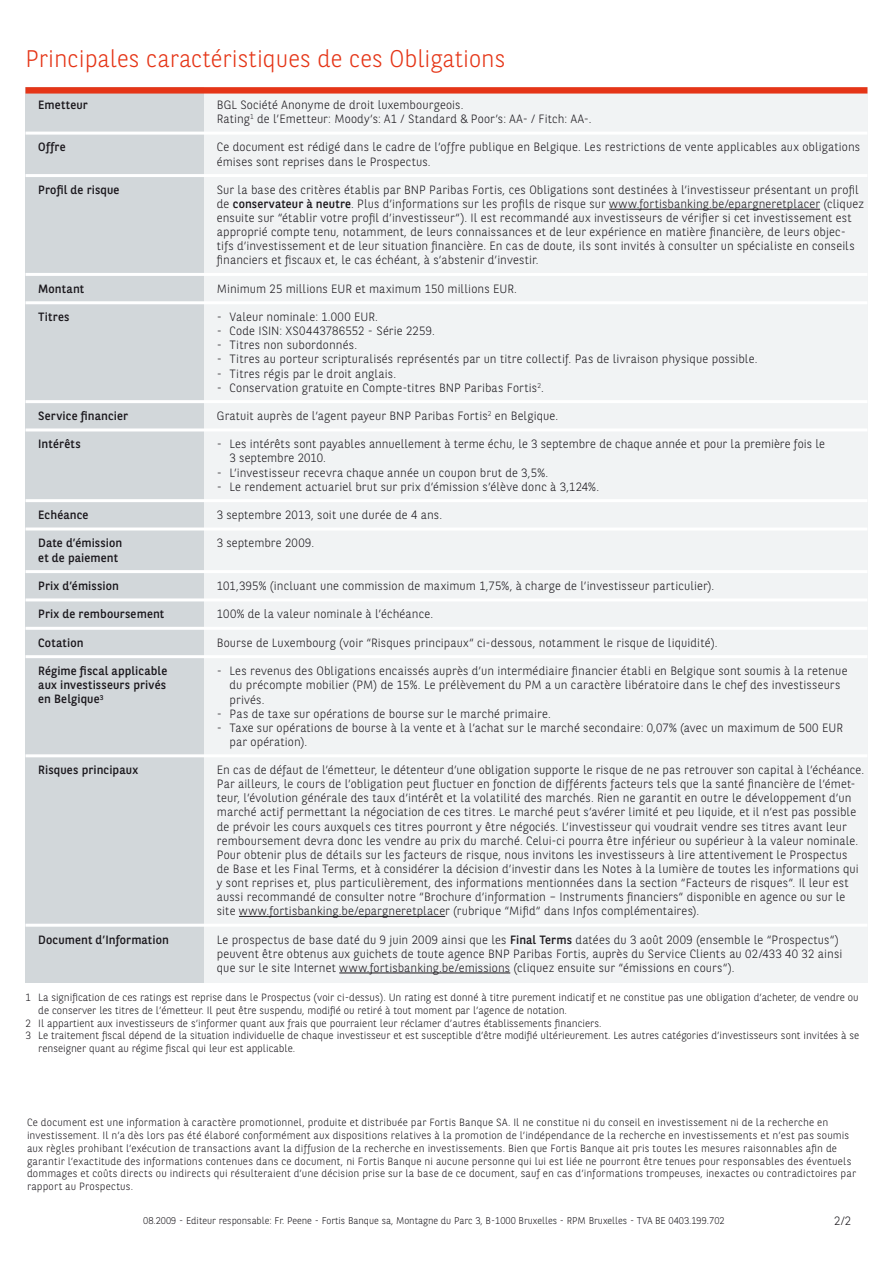
<style>
.page{position:relative;width:893px;height:1263px;background:#fff}
.page>*{position:absolute;margin:0;border:0;box-sizing:border-box;transform-origin:0 0}
.t1{font:300 24px "BNPP Sans";color:#e53517}
.t2{font:300 12px/14.1px "BNPP Sans";letter-spacing:.01em;color:#1a171c}
.t3{font:12px "BNPP Sans";letter-spacing:.015em;color:#1a171c}
.t4{font:300 10.5px/12.8px "BNPP Sans";letter-spacing:.01em;color:#1a171c}
.t5{font:300 9.75px "BNPP Sans";color:#1a171c}
.s1{font-weight:400}
</style>
<div class="page">
<div style="left:26px;top:87px;width:178px;height:895px;background:#d2d7da"></div>
<div style="left:204px;top:87px;width:663px;height:895px;background:#f1f3f4"></div>
<hr style="left:26px;top:132px;width:841px;height:3px;background:#fff">
<hr style="left:26px;top:174px;width:841px;height:3px;background:#fff">
<hr style="left:609px;top:209px;width:211px;height:1px;background:#1a171c">
<hr style="left:26px;top:273px;width:841px;height:3px;background:#fff">
<hr style="left:26px;top:301px;width:841px;height:3px;background:#fff">
<hr style="left:26px;top:400px;width:841px;height:3px;background:#fff">
<hr style="left:26px;top:428px;width:841px;height:3px;background:#fff">
<hr style="left:26px;top:499px;width:841px;height:3px;background:#fff">
<hr style="left:26px;top:527px;width:841px;height:3px;background:#fff">
<hr style="left:26px;top:570px;width:841px;height:3px;background:#fff">
<hr style="left:26px;top:598px;width:841px;height:3px;background:#fff">
<hr style="left:26px;top:627px;width:841px;height:3px;background:#fff">
<hr style="left:26px;top:655px;width:841px;height:3px;background:#fff">
<hr style="left:26px;top:754px;width:841px;height:3px;background:#fff">
<hr style="left:26px;top:924px;width:841px;height:3px;background:#fff">
<hr style="left:239px;top:916px;width:206px;height:1px;background:#1a171c">
<hr style="left:339px;top:973px;width:171px;height:1px;background:#1a171c">
<div style="left:26px;top:87px;width:841px;height:7px;background:#e53517"></div>
<h1 class="t1" style="left:26px;top:42px;width:481px">Principales caractéristiques de ces Obligations</h1>
<p class="t3" style="left:38px;top:97px;width:51px">Emetteur</p>
<p class="t2" style="left:217px;top:97px;width:376px">BGL Société Anonyme de droit luxembourgeois.<br>Rating<sup>1</sup> de l’Emetteur: Moody’s: A1 / Standard &amp; Poor’s: AA- / Fitch: AA-.</p>
<p class="t3" style="left:38px;top:139px;width:29px">Offre</p>
<p class="t2" style="left:217px;top:140px;width:645px">Ce document est rédigé dans le cadre de l’offre publique en Belgique. Les restrictions de vente applicables aux obligations émises sont reprises dans le Prospectus.</p>
<p class="t3" style="left:38px;top:181px;width:83px">Profil de risque</p>
<p class="t2" style="left:217px;top:182px;width:649px">Sur la base des critères établis par BNP Paribas Fortis, ces Obligations sont destinées à l’investisseur présentant un profil de <span class="s1">conservateur à neutre</span>. Plus d’informations sur les profils de risque sur www.fortisbanking.be/epargneretplacer (cliquez ensuite sur “établir votre profil d’investisseur“). Il est recommandé aux investisseurs de vérifier si cet investissement est approprié compte tenu, notamment, de leurs connaissances et de leur expérience en matière financière, de leurs objec&shy;tifs d’investissement et de leur situation financière. En cas de doute, ils sont invités à consulter un spécialiste en conseils financiers et fiscaux et, le cas échéant, à s’abstenir d’investir.</p>
<p class="t3" style="left:38px;top:280px;width:48px">Montant</p>
<p class="t2" style="left:217px;top:281px;width:302px">Minimum 25 millions EUR et maximum 150 millions EUR.</p>
<p class="t3" style="left:38px;top:309px;width:33px">Titres</p>
<p class="t2" style="left:217px;top:309px;width:163px">- Valeur nominale: 1.000 EUR.</p>
<p class="t2" style="left:217px;top:323px;width:219px">- Code ISIN: XS0443786552 - Série 2259.</p>
<p class="t2" style="left:217px;top:337px;width:142px">- Titres non subordonnés.</p>
<p class="t2" style="left:217px;top:352px;width:542px">- Titres au porteur scripturalisés représentés par un titre collectif. Pas de livraison physique possible.</p>
<p class="t2" style="left:217px;top:366px;width:181px">- Titres régis par le droit anglais.</p>
<p class="t2" style="left:217px;top:380px;width:329px">- Conservation gratuite en Compte-titres BNP Paribas Fortis<sup>2</sup>.</p>
<p class="t3" style="left:38px;top:408px;width:91px">Service financier</p>
<p class="t2" style="left:217px;top:408px;width:343px">Gratuit auprès de l’agent payeur BNP Paribas Fortis<sup>2</sup> en Belgique.</p>
<p class="t3" style="left:38px;top:436px;width:44px">Intérêts</p>
<p class="t2" style="left:230px;top:436px;width:597px;text-indent:-13px">- Les intérêts sont payables annuellement à terme échu, le 3 septembre de chaque année et pour la première fois le<br>3 septembre 2010.</p>
<p class="t2" style="left:217px;top:465px;width:333px">- L’investisseur recevra chaque année un coupon brut de 3,5%.</p>
<p class="t2" style="left:217px;top:479px;width:384px">- Le rendement actuariel brut sur prix d’émission s’élève donc à 3,124%.</p>
<p class="t3" style="left:38px;top:507px;width:52px">Echéance</p>
<p class="t2" style="left:217px;top:507px;width:227px">3 septembre 2013, soit une durée de 4 ans.</p>
<p class="t3" style="left:38px;top:535px;width:86px">Date d’émission</p>
<p class="t2" style="left:217px;top:535px;width:99px">3 septembre 2009.</p>
<p class="t3" style="left:38px;top:549px;width:81px">et de paiement</p>
<p class="t3" style="left:38px;top:577px;width:82px">Prix d’émission</p>
<p class="t2" style="left:217px;top:578px;width:499px">101,395% (incluant une commission de maximum 1,75%, à charge de l’investisseur particulier).</p>
<p class="t3" style="left:38px;top:606px;width:128px">Prix de remboursement</p>
<p class="t2" style="left:217px;top:606px;width:218px">100% de la valeur nominale à l’échéance.</p>
<p class="t3" style="left:38px;top:634px;width:47px">Cotation</p>
<p class="t2" style="left:217px;top:635px;width:502px">Bourse de Luxembourg (voir “Risques principaux“ ci-dessous, notamment le risque de liquidité).</p>
<p class="t3" style="left:38px;top:663px;width:130px">Régime fiscal applicable</p>
<p class="t2" style="left:217px;top:663px;width:632px">- Les revenus des Obligations encaissés auprès d’un intermédiaire financier établi en Belgique sont soumis à la retenue</p>
<p class="t3" style="left:38px;top:677px;width:129px">aux investisseurs privés</p>
<p class="t2" style="left:230px;top:677px;width:612px">du précompte mobilier (PM) de 15%. Le prélèvement du PM a un caractère libératoire dans le chef des investisseurs</p>
<p class="t3" style="left:38px;top:691px;width:67px">en Belgique<sup>3</sup></p>
<p class="t2" style="left:230px;top:692px;width:36px">privés.</p>
<p class="t2" style="left:217px;top:706px;width:335px">- Pas de taxe sur opérations de bourse sur le marché primaire.</p>
<p class="t2" style="left:230px;top:720px;width:615px;text-indent:-13px">- Taxe sur opérations de bourse à la vente et à l’achat sur le marché secondaire: 0,07% (avec un maximum de 500 EUR par opération).</p>
<p class="t3" style="left:38px;top:762px;width:101px">Risques principaux</p>
<p class="t2" style="left:217px;top:762px;width:649px">En cas de défaut de l’émetteur, le détenteur d’une obligation supporte le risque de ne pas retrouver son capital à l’échéance.<br>Par ailleurs, le cours de l’obligation peut fluctuer en fonction de différents facteurs tels que la santé financière de l’émet&shy;teur, l’évolution générale des taux d’intérêt et la volatilité des marchés. Rien ne garantit en outre le développement d’un marché actif permettant la négociation de ces titres. Le marché peut s’avérer limité et peu liquide, et il n’est pas possible de prévoir les cours auxquels ces titres pourront y être négociés. L’investisseur qui voudrait vendre ses titres avant leur remboursement devra donc les vendre au prix du marché. Celui-ci pourra être inférieur ou supérieur à la valeur nominale.<br>Pour obtenir plus de détails sur les facteurs de risque, nous invitons les investisseurs à lire attentivement le Prospectus<br>de Base et les Final Terms, et à considérer la décision d’investir dans les Notes à la lumière de toutes les informations qui y sont reprises et, plus particulièrement, des informations mentionnées dans la section “Facteurs de risques“. Il leur est aussi recommandé de consulter notre “Brochure d’information – Instruments financiers“ disponible en agence ou sur le site www.fortisbanking.be/epargneretplacer (rubrique “Mifid“ dans Infos complémentaires).</p>
<p class="t3" style="left:38px;top:931px;width:132px">Document d’Information</p>
<p class="t2" style="left:217px;top:932px;width:627px">Le prospectus de base daté du 9 juin 2009 ainsi que les <span class="s1">Final Terms</span> datées du 3 août 2009 (ensemble le “Prospectus“) peuvent être obtenus aux guichets de toute agence BNP Paribas Fortis, auprès du Service Clients au 02/433 40 32 ainsi que sur le site Internet www.fortisbanking.be/emissions (cliquez ensuite sur “émissions en cours“).</p>
<p class="t4" style="left:26px;top:990px;width:835px">1 La signification de ces ratings est reprise dans le Prospectus (voir ci-dessus). Un rating est donné à titre purement indicatif et ne constitue pas une obligation d’acheter, de vendre ou</p>
<p class="t4" style="left:38px;top:1003px;width:530px">de conserver les titres de l’émetteur. Il peut être suspendu, modifié ou retiré à tout moment par l’agence de notation.</p>
<p class="t4" style="left:26px;top:1016px;width:577px">2 Il appartient aux investisseurs de s’informer quant aux frais que pourraient leur réclamer d’autres établissements financiers.</p>
<p class="t4" style="left:26px;top:1029px;width:835px">3 Le traitement fiscal dépend de la situation individuelle de chaque investisseur et est susceptible d’être modifié ultérieurement. Les autres catégories d’investisseurs sont invitées à se</p>
<p class="t4" style="left:38px;top:1041px;width:259px">renseigner quant au régime fiscal qui leur est applicable.</p>
<p class="t4" style="left:27px;top:1116px;width:831px">Ce document est une information à caractère promotionnel, produite et distribuée par Fortis Banque SA. Il ne constitue ni du conseil en investissement ni de la recherche en investissement. Il n’a dès lors pas été élaboré conformément aux dispositions relatives à la promotion de l’indépendance de la recherche en investissements et n’est pas soumis aux règles prohibant l’exécution de transactions avant la diffusion de la recherche en investissements. Bien que Fortis Banque ait pris toutes les mesures raisonnables afin de garantir l’exactitude des informations contenues dans ce document, ni Fortis Banque ni aucune personne qui lui est liée ne pourront être tenues pour responsables des éventuels dommages et coûts directs ou indirects qui résulteraient d’une décision prise sur la base de ce document, sauf en cas d’informations trompeuses, inexactes ou contradictoires par rapport au Prospectus.</p>
<p class="t5" style="left:143px;top:1213px;width:583px">08.2009 - Editeur responsable: Fr. Peene - Fortis Banque sa, Montagne du Parc 3, B-1000 Bruxelles - RPM Bruxelles - TVA BE 0403.199.702</p>
<p class="t2" style="left:834px;top:1213px;width:18px">2/2</p>
</div>
